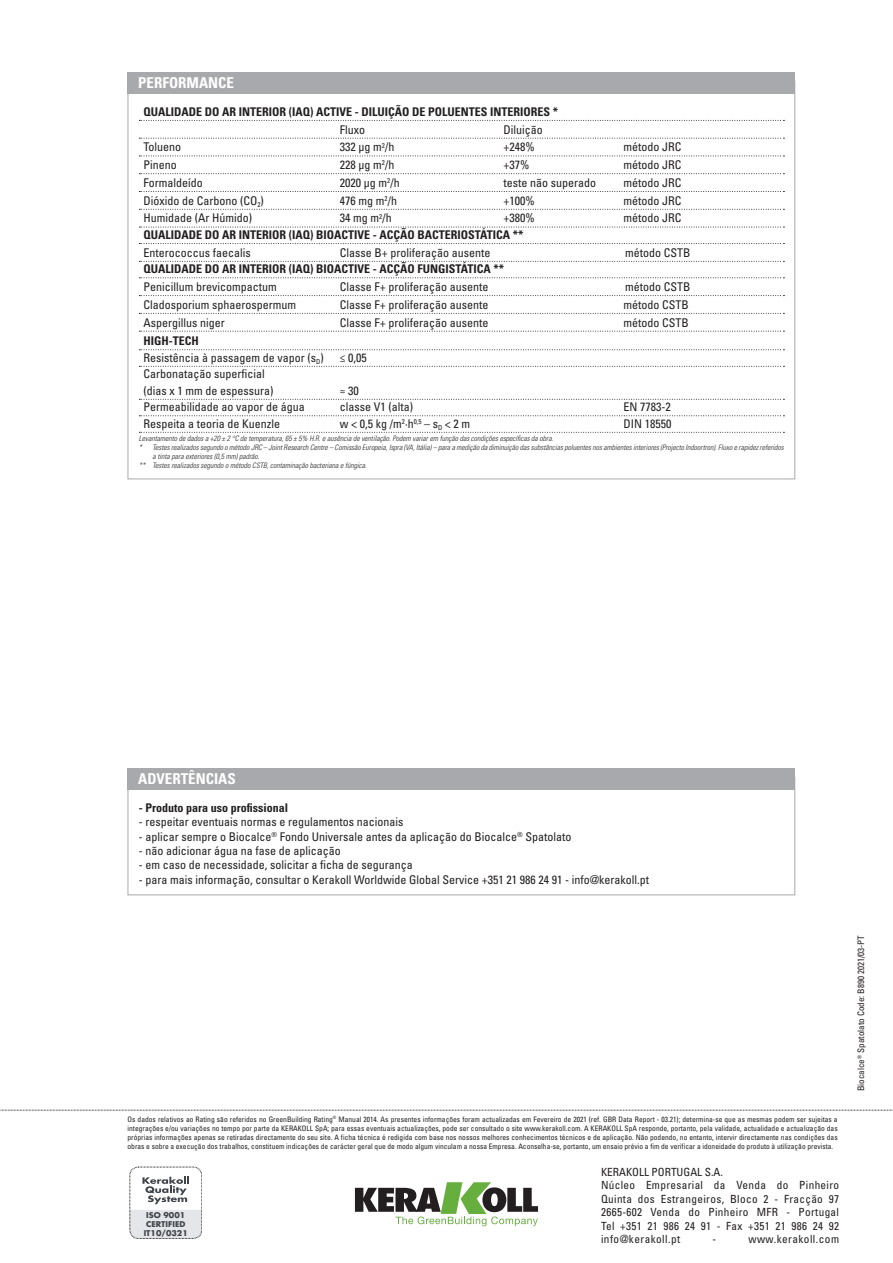
<style>
.page{position:relative;width:893px;height:1263px;background:#fff}
.page>*{position:absolute;margin:0;border:0;box-sizing:border-box;transform-origin:0 0}
.t1{font:700 condensed 15px "Univers LT Std";color:#fff}
.t2{font:condensed 12px/16.5px "Univers LT Std";color:#231f20}
.t3{font:700 condensed 12px "Univers LT Std";color:#231f20}
.t4{font:condensed 11.25px/13.5px "Univers LT Std";letter-spacing:.03em;color:#231f20}
.t5{font:condensed 9px "Univers LT Std";color:#231f20}
.t6{font:700 7.8px/9.3px "Futura Std";color:#40444a;text-align:center}
.t7{font:condensed 7.5px/9px "Univers LT Std";color:#231f20;text-align:justify}
.t8{font:italic 300 condensed 7.5px "Univers LT Std";color:#231f20}
.s1{font-weight:700}
</style>
<div class="page">
<svg style="left:355px;top:1182px;width:183px;height:44px"></svg>
<div style="left:130px;top:1210px;width:72px;height:28px;background:#e4e6e9"></div>
<div style="left:130px;top:1167px;width:72px;height:71px;border:1px dashed #0f0c12;border-radius:9px"></div>
<svg style="left:142px;top:1177px;width:47px;height:27px"></svg>
<svg style="left:0;top:1110px;width:893px;height:1px"></svg>
<div style="left:128px;top:777px;width:667px;height:118px;border:1px solid #a8a9ad"></div>
<div style="left:128px;top:768px;width:667px;height:22px;background:#a8a9ad"></div>
<svg style="left:139px;top:120px;width:645px;height:1px"></svg>
<svg style="left:139px;top:138px;width:645px;height:1px"></svg>
<svg style="left:139px;top:156px;width:645px;height:1px"></svg>
<svg style="left:139px;top:173px;width:645px;height:1px"></svg>
<svg style="left:139px;top:191px;width:645px;height:1px"></svg>
<svg style="left:139px;top:209px;width:645px;height:1px"></svg>
<svg style="left:139px;top:227px;width:645px;height:1px"></svg>
<svg style="left:139px;top:243px;width:645px;height:1px"></svg>
<svg style="left:139px;top:261px;width:645px;height:1px"></svg>
<svg style="left:139px;top:277px;width:645px;height:1px"></svg>
<svg style="left:139px;top:295px;width:645px;height:1px"></svg>
<svg style="left:139px;top:313px;width:645px;height:1px"></svg>
<svg style="left:139px;top:331px;width:645px;height:1px"></svg>
<svg style="left:139px;top:349px;width:645px;height:1px"></svg>
<svg style="left:139px;top:366px;width:645px;height:1px"></svg>
<svg style="left:139px;top:399px;width:645px;height:1px"></svg>
<svg style="left:139px;top:415px;width:645px;height:1px"></svg>
<svg style="left:139px;top:432px;width:645px;height:1px"></svg>
<div style="left:128px;top:72px;width:667px;height:22px;background:#a8a9ad"></div>
<p class="t1" style="left:138px;top:74px;width:97px">PERFORMANCE</p>
<p class="t3" style="left:143px;top:104px;width:416px">QUALIDADE DO AR INTERIOR (IAQ) ACTIVE - DILUIÇÃO DE POLUENTES INTERIORES *</p>
<p class="t2" style="left:340px;top:121px;width:27px">Fluxo</p>
<p class="t2" style="left:503px;top:121px;width:41px">Diluição</p>
<p class="t2" style="left:143px;top:139px;width:39px">Tolueno</p>
<p class="t2" style="left:340px;top:139px;width:56px">332 µg m<sup>2</sup>/h</p>
<p class="t2" style="left:503px;top:139px;width:33px">+248%</p>
<p class="t2" style="left:623px;top:139px;width:60px">método JRC</p>
<p class="t2" style="left:143px;top:156px;width:35px">Pineno</p>
<p class="t2" style="left:340px;top:156px;width:56px">228 µg m<sup>2</sup>/h</p>
<p class="t2" style="left:503px;top:156px;width:27px">+37%</p>
<p class="t2" style="left:623px;top:156px;width:60px">método JRC</p>
<p class="t2" style="left:143px;top:174px;width:61px">Formaldeído</p>
<p class="t2" style="left:340px;top:174px;width:61px">2020 µg m<sup>2</sup>/h</p>
<p class="t2" style="left:503px;top:174px;width:94px">teste não superado</p>
<p class="t2" style="left:623px;top:174px;width:60px">método JRC</p>
<p class="t2" style="left:143px;top:192px;width:122px">Dióxido de Carbono (CO<sub>2</sub>)</p>
<p class="t2" style="left:340px;top:192px;width:59px">476 mg m<sup>2</sup>/h</p>
<p class="t2" style="left:503px;top:192px;width:33px">+100%</p>
<p class="t2" style="left:623px;top:192px;width:60px">método JRC</p>
<p class="t2" style="left:143px;top:210px;width:110px">Humidade (Ar Húmido)</p>
<p class="t2" style="left:340px;top:210px;width:53px">34 mg m<sup>2</sup>/h</p>
<p class="t2" style="left:503px;top:210px;width:33px">+380%</p>
<p class="t2" style="left:623px;top:210px;width:60px">método JRC</p>
<p class="t3" style="left:143px;top:227px;width:381px">QUALIDADE DO AR INTERIOR (IAQ) BIOACTIVE - ACÇÃO BACTERIOSTÁTICA **</p>
<p class="t2" style="left:143px;top:244px;width:109px">Enterococcus faecalis</p>
<p class="t2" style="left:340px;top:244px;width:152px">Classe B+ proliferação ausente</p>
<p class="t2" style="left:625px;top:244px;width:67px">método CSTB</p>
<p class="t3" style="left:143px;top:262px;width:362px">QUALIDADE DO AR INTERIOR (IAQ) BIOACTIVE - ACÇÃO FUNGISTÁTICA **</p>
<p class="t2" style="left:143px;top:278px;width:135px">Penicillum brevicompactum</p>
<p class="t2" style="left:340px;top:278px;width:150px">Classe F+ proliferação ausente</p>
<p class="t2" style="left:625px;top:278px;width:67px">método CSTB</p>
<p class="t2" style="left:143px;top:296px;width:154px">Cladosporium sphaerospermum</p>
<p class="t2" style="left:340px;top:296px;width:150px">Classe F+ proliferação ausente</p>
<p class="t2" style="left:623px;top:296px;width:67px">método CSTB</p>
<p class="t2" style="left:143px;top:314px;width:83px">Aspergillus niger</p>
<p class="t2" style="left:340px;top:314px;width:150px">Classe F+ proliferação ausente</p>
<p class="t2" style="left:623px;top:314px;width:67px">método CSTB</p>
<p class="t2" style="left:143px;top:332px;width:182px"><span class="s1">HIGH-TECH<br></span>Resistência à passagem de vapor (s<sub>D</sub>)</p>
<p class="t2" style="left:340px;top:349px;width:28px">≤ 0,05</p>
<p class="t2" style="left:143px;top:365px;width:131px">Carbonatação superficial (dias x 1 mm de espessura)</p>
<p class="t2" style="left:340px;top:382px;width:20px">≈ 30</p>
<p class="t2" style="left:143px;top:398px;width:163px">Permeabilidade ao vapor de água</p>
<p class="t2" style="left:340px;top:398px;width:75px">classe V1 (alta)</p>
<p class="t2" style="left:623px;top:398px;width:49px">EN 7783-2</p>
<p class="t2" style="left:143px;top:415px;width:138px">Respeita a teoria de Kuenzle</p>
<p class="t2" style="left:340px;top:415px;width:132px">w &lt; 0,5 kg /m<sup>2</sup>∙h<sup>0,5</sup> – s<sub>D</sub> &lt; 2 m</p>
<p class="t2" style="left:623px;top:415px;width:49px">DIN 18550</p>
<p class="t8" style="left:139px;top:434px;width:416px">Levantamento de dados a +20 ± 2 °C de temperatura, 65 ± 5% H.R. e ausência de ventilação. Podem variar em função das condições específicas da obra.</p>
<p class="t8" style="left:139px;top:443px;width:646px">* Testes realizados segundo o método JRC – Joint Research Centre – Comissão Europeia, Ispra (VA, Itália) – para a medição da diminuição das substâncias poluentes nos ambientes interiores (Projecto Indoortron). Fluxo e rapidez referidos</p>
<p class="t8" style="left:152px;top:452px;width:109px">a tinta para exteriores (0,5 mm) padrão.</p>
<p class="t8" style="left:139px;top:461px;width:229px">** Testes realizados segundo o método CSTB, contaminação bacteriana e fúngica.</p>
<p class="t1" style="left:138px;top:770px;width:99px">ADVERTÊNCIAS</p>
<p class="t3" style="left:139px;top:800px;width:151px">- Produto para uso profissional</p>
<p class="t2" style="left:139px;top:814px;width:266px">- respeitar eventuais normas e regulamentos nacionais</p>
<p class="t2" style="left:139px;top:828px;width:434px">- aplicar sempre o Biocalce<sup>®</sup> Fondo Universale antes da aplicação do Biocalce<sup>®</sup> Spatolato</p>
<p class="t2" style="left:139px;top:842px;width:203px">- não adicionar água na fase de aplicação</p>
<p class="t2" style="left:139px;top:857px;width:275px">- em caso de necessidade, solicitar a ficha de segurança</p>
<p class="t2" style="left:139px;top:871px;width:512px">- para mais informação, consultar o Kerakoll Worldwide Global Service +351 21 986 24 91 - info@kerakoll.pt</p>
<p class="t7" style="left:128px;top:1114px;width:712px">Os dados relativos ao Rating são referidos no GreenBuilding Rating<sup>®</sup> Manual 2014. As presentes informações foram actualizadas em Fevereiro de 2021 (ref. GBR Data Report - 03.21); determina-se que as mesmas podem ser sujeitas a integrações e/ou variações no tempo por parte da KERAKOLL SpA; para essas eventuais actualizações, pode ser consultado o site www.kerakoll.com. A KERAKOLL SpA responde, portanto, pela validade, actualidade e actualização das próprias informações apenas se retiradas directamente do seu site. A ficha técnica é redigida com base nos nossos melhores conhecimentos técnicos e de aplicação. Não podendo, no entanto, intervir directamente nas condições das obras e sobre a execução dos trabalhos, constituem indicações de carácter geral que de modo algum vinculam a nossa Empresa. Aconselha-se, portanto, um ensaio prévio a fim de verificar a idoneidade do produto à utilização prevista.</p>
<p class="t4" style="left:601px;top:1165px;width:240px">KERAKOLL PORTUGAL S.A.<br>Núcleo Empresarial da Venda do Pinheiro Quinta dos Estrangeiros, Bloco 2 - Fracção 97<br>2665-602 Venda do Pinheiro MFR - Portugal Tel +351 21 986 24 91 - Fax +351 21 986 24 92 info@kerakoll.pt</p>
<p class="t6" style="left:144px;top:1210px;width:46px">ISO 9001<br>CERTIFIED<br>IT10/0321</p>
<p class="t4" style="left:712px;top:1232px;width:5px">-</p>
<p class="t4" style="left:748px;top:1232px;width:92px">www.kerakoll.com</p>
<p class="t5" style="left:855px;top:1091px;width:157px;rotate:-90deg">Biocalce<sup>®</sup> Spatolato Code: B890 2021/03-PT</p>
</div>
